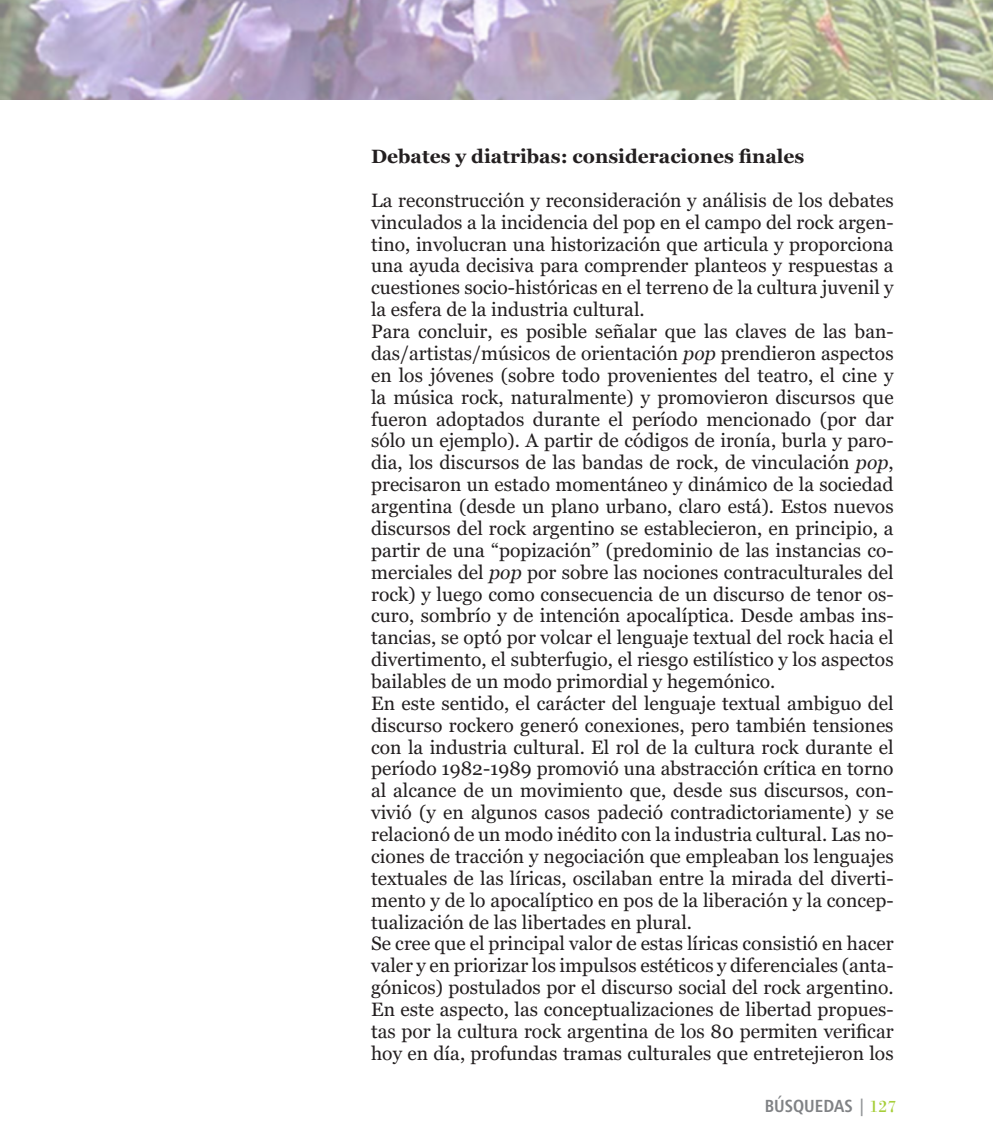
<style>
.page{position:relative;width:993px;height:1141px;background:#fff}
.page>*{position:absolute;margin:0;border:0;box-sizing:border-box;transform-origin:0 0}
.t1{font:19.25px/21.9px "Georgia";color:#231f20;text-align:justify}
.t2{font:19.25px "Georgia Bold 2";color:#231f20}
.t3{font:17.5px "Humanist 777 BT Bold Condensed B";color:#808285}
.s1{font-family:"Georgia 2"}
.s2{font-style:italic}
.s3{font-family:"Bodoni BT";font-weight:700;font-stretch:condensed;color:#939598}
.s4{font-family:"Bodoni BT";color:#a6ce39}
</style>
<div class="page">
<img style="left:0;top:0;width:992px;height:99px">
<p class="t2" style="left:371px;top:144px;width:435px">Debates y diatribas: consideraciones finales</p>
<p class="t1" style="left:371px;top:190px;width:524px">La reconstrucción y reconsideración y análisis de los debates vinculados a la incidencia del pop en el campo del rock argen&shy;tino, involucran una historización que articula y proporciona una ayuda decisiva para comprender planteos y respuestas a cuestiones socio-históricas en el terreno de la cultura juvenil y la esfera de la industria cultural.</p>
<p class="t1" style="left:371px;top:321px;width:524px">Para concluir, es posible señalar que las claves de las ban&shy;<span class="s1">das/artistas/músicos de orientación</span> <span class="s2">pop</span> prendieron aspectos en los jóvenes (sobre todo provenientes del teatro, el cine y la música rock, naturalmente) y promovieron discursos que fueron adoptados durante el período mencionado (por dar sólo un ejemplo). A partir de códigos de ironía, burla y paro&shy;dia, los discursos de las bandas de rock, de vinculación <span class="s2">pop</span>, precisaron un estado momentáneo y dinámico de la sociedad argentina (desde un plano urbano, claro está). Estos nuevos discursos del rock argentino se establecieron, en principio, a partir de una “popización” (predominio de las instancias co&shy;merciales del <span class="s2">pop</span> por sobre las nociones contraculturales del rock) y luego como consecuencia de un discurso de tenor os&shy;curo, sombrío y de intención apocalíptica. Desde ambas ins&shy;tancias, se optó por volcar el lenguaje textual del rock hacia el divertimento, el subterfugio, el riesgo estilístico y los aspectos bailables de un modo primordial y hegemónico.</p>
<p class="t1" style="left:371px;top:693px;width:524px">En este sentido, el carácter del lenguaje textual ambiguo del discurso rockero generó conexiones, pero también tensiones con la industria cultural. El rol de la cultura rock durante el período 1982-1989 promovió una abstracción crítica en torno al alcance de un movimiento que, desde sus discursos, con&shy;vivió (y en algunos casos padeció contradictoriamente) y se relacionó de un modo inédito con la industria cultural. Las no&shy;ciones de tracción y negociación que empleaban los lenguajes textuales de las líricas, oscilaban entre la mirada del diverti&shy;mento y de lo apocalíptico en pos de la liberación y la concep&shy;tualización de las libertades en plural.</p>
<p class="t1" style="left:371px;top:933px;width:524px">Se cree que el principal valor de estas líricas consistió en hacer valer y en priorizar los impulsos estéticos y diferenciales (anta&shy;gónicos) postulados por el discurso social del rock argentino.<br>En este aspecto, las conceptualizaciones de libertad propues&shy;<span class="s1">tas por la cultura rock argentina de los 80 permiten verificar </span>hoy en día, profundas tramas culturales que entretejieron los</p>
<p class="t3" style="left:764px;top:1095px;width:133px">BÚSQUEDAS <span class="s3">|</span> <span class="s4">127</span></p>
</div>
